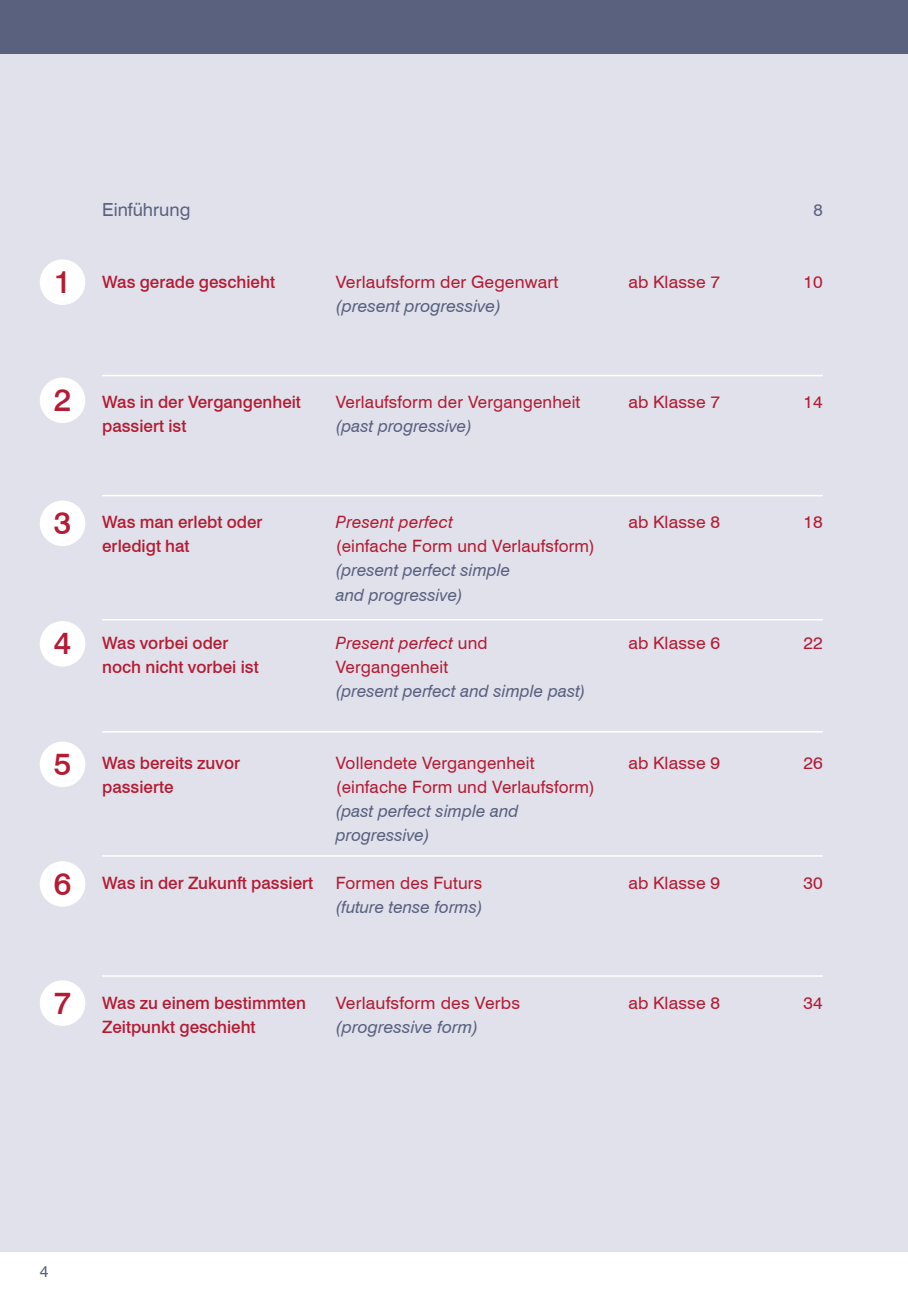
<style>
.page{position:relative;width:908px;height:1305px;background:#fff}
.page>*{position:absolute;margin:0;border:0;box-sizing:border-box;transform-origin:0 0}
.t1{font:500 31.6px "Swiss 721 BT";color:#b51b33}
.t2{font:18px "Swiss 721 BT";color:#59617f}
.t3{font:17px/24px "Swiss 721 BT";letter-spacing:.01em;color:#b51b33}
.t4{font:500 17px/24px "Swiss 721 BT";color:#b51b33}
.t5{font:italic 17px/24px "Swiss 721 BT";color:#59617f}
.t6{font:italic 17px "Swiss 721 BT";letter-spacing:.01em;color:#b51b33}
.t7{font:17px "Swiss 721 BT";color:#59617f}
.t8{font:16px "Swiss 721 BT";color:#59617f}
.s1{font-style:italic}
</style>
<div class="page">
<div style="left:0;top:0;width:907px;height:1250px;background:#e0e1eb"></div>
<hr style="left:102px;top:375px;width:720px;height:1px;background:#fff">
<hr style="left:102px;top:495px;width:720px;height:1px;background:#fff">
<hr style="left:102px;top:619px;width:720px;height:1px;background:#fff">
<hr style="left:102px;top:731px;width:720px;height:1px;background:#fff">
<hr style="left:102px;top:855px;width:720px;height:1px;background:#fff">
<hr style="left:102px;top:975px;width:720px;height:1px;background:#fff">
<div style="left:0;top:0;width:907px;height:54px;background:#59617f"></div>
<div style="left:40px;top:259px;width:45px;height:46px;background:#fff;border-radius:50%"></div>
<div style="left:40px;top:377px;width:45px;height:46px;background:#fff;border-radius:50%"></div>
<div style="left:40px;top:500px;width:45px;height:46px;background:#fff;border-radius:50%"></div>
<div style="left:40px;top:621px;width:45px;height:45px;background:#fff;border-radius:50%"></div>
<div style="left:40px;top:741px;width:45px;height:46px;background:#fff;border-radius:50%"></div>
<div style="left:40px;top:861px;width:45px;height:45px;background:#fff;border-radius:50%"></div>
<div style="left:40px;top:980px;width:45px;height:45px;background:#fff;border-radius:50%"></div>
<p class="t2" style="left:102px;top:199px;width:90px">Einführung</p>
<p class="t7" style="left:813px;top:200px;width:11px">8</p>
<h1 class="t1" style="left:54px;top:262px;width:19px">1</h1>
<p class="t4" style="left:102px;top:270px;width:174px">Was gerade geschieht</p>
<p class="t3" style="left:335px;top:270px;width:224px">Verlaufsform der Gegenwart</p>
<p class="t5" style="left:335px;top:294px;width:167px">(present progressive)</p>
<p class="t3" style="left:628px;top:270px;width:93px">ab Klasse 7</p>
<p class="t3" style="left:803px;top:270px;width:21px">10</p>
<h1 class="t1" style="left:54px;top:380px;width:19px">2</h1>
<p class="t4" style="left:102px;top:390px;width:200px">Was in der Vergangenheit passiert ist</p>
<p class="t3" style="left:335px;top:390px;width:246px">Verlaufsform der Vergangenheit</p>
<p class="t5" style="left:335px;top:414px;width:138px">(past progressive)</p>
<p class="t3" style="left:628px;top:390px;width:93px">ab Klasse 7</p>
<p class="t3" style="left:803px;top:390px;width:21px">14</p>
<h1 class="t1" style="left:54px;top:503px;width:19px">3</h1>
<h1 class="t1" style="left:54px;top:624px;width:19px">4</h1>
<p class="t4" style="left:102px;top:510px;width:162px">Was man erlebt oder erledigt hat</p>
<p class="t4" style="left:102px;top:630px;width:158px">Was vorbei oder noch nicht vorbei ist</p>
<p class="t6" style="left:335px;top:512px;width:119px">Present perfect</p>
<p class="t3" style="left:335px;top:534px;width:261px">(einfache Form und Verlaufsform)</p>
<p class="t5" style="left:335px;top:558px;width:176px">(present perfect simple and progressive)</p>
<p class="t3" style="left:335px;top:630px;width:153px"><span class="s1">Present perfect</span> und<br>Vergangenheit</p>
<p class="t5" style="left:335px;top:678px;width:251px">(present perfect and simple past)</p>
<p class="t3" style="left:628px;top:510px;width:93px">ab Klasse 8</p>
<p class="t3" style="left:628px;top:630px;width:93px">ab Klasse 6</p>
<p class="t3" style="left:803px;top:510px;width:21px">18</p>
<p class="t3" style="left:803px;top:630px;width:21px">22</p>
<h1 class="t1" style="left:54px;top:744px;width:19px">5</h1>
<h1 class="t1" style="left:54px;top:864px;width:19px">6</h1>
<p class="t4" style="left:102px;top:750px;width:139px">Was bereits zuvor passierte</p>
<p class="t4" style="left:102px;top:870px;width:212px">Was in der Zukunft passiert</p>
<p class="t3" style="left:335px;top:750px;width:261px">Vollendete Vergangenheit (einfache Form und Verlaufsform)</p>
<p class="t5" style="left:335px;top:798px;width:184px">(past perfect simple and progressive)</p>
<p class="t3" style="left:335px;top:870px;width:148px">Formen des Futurs</p>
<p class="t5" style="left:335px;top:894px;width:148px">(future tense forms)</p>
<p class="t3" style="left:628px;top:750px;width:93px">ab Klasse 9</p>
<p class="t3" style="left:628px;top:870px;width:93px">ab Klasse 9</p>
<p class="t3" style="left:803px;top:750px;width:21px">26</p>
<p class="t3" style="left:803px;top:870px;width:21px">30</p>
<h1 class="t1" style="left:54px;top:983px;width:19px">7</h1>
<p class="t4" style="left:102px;top:990px;width:205px">Was zu einem bestimmten<br>Zeitpunkt geschieht</p>
<p class="t3" style="left:335px;top:990px;width:186px">Verlaufsform des Verbs</p>
<p class="t5" style="left:335px;top:1014px;width:144px">(progressive form)</p>
<p class="t3" style="left:628px;top:990px;width:93px">ab Klasse 8</p>
<p class="t3" style="left:803px;top:990px;width:21px">34</p>
<p class="t8" style="left:40px;top:1261px;width:10px">4</p>
</div>
